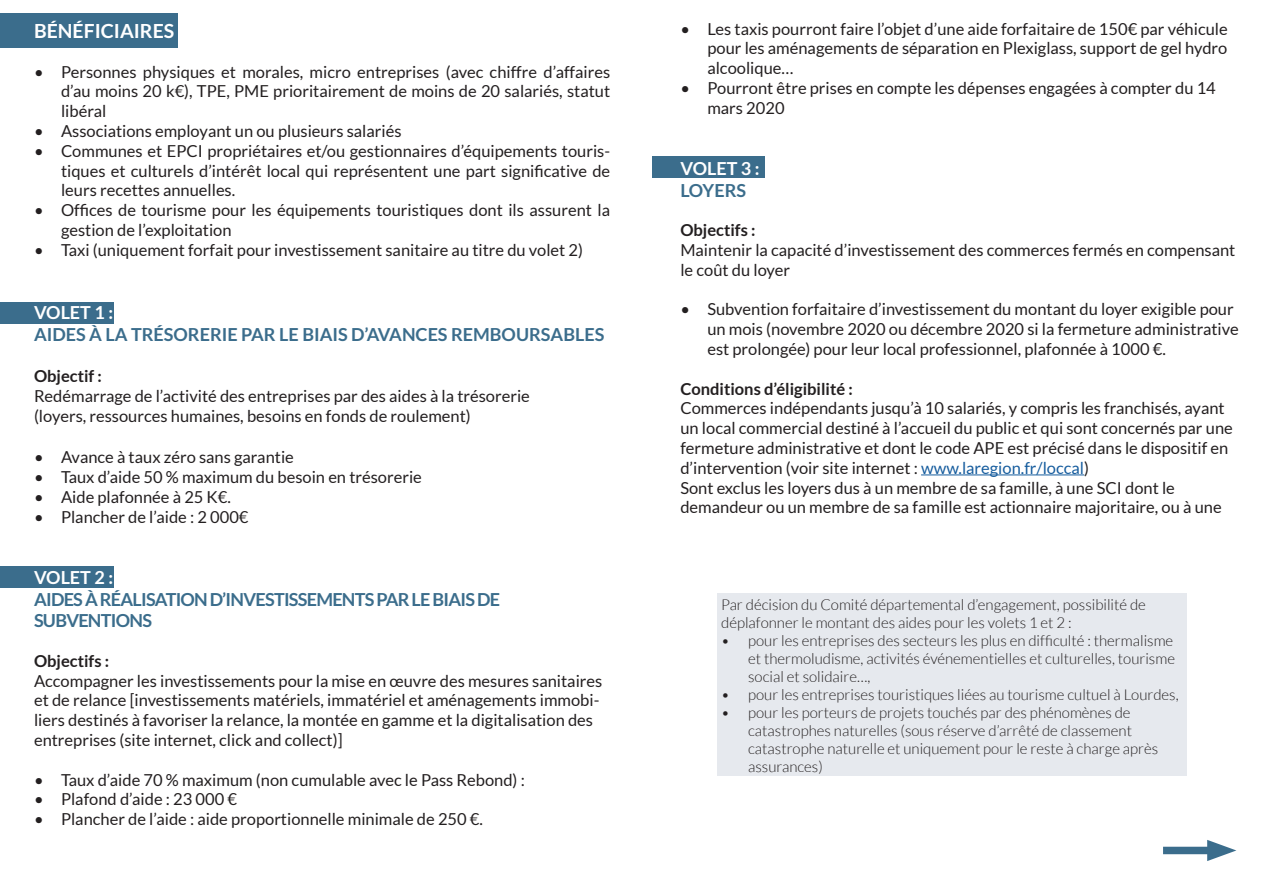
<style>
.page{position:relative;width:1263px;height:893px;background:#fff}
.page>*{position:absolute;margin:0;border:0;box-sizing:border-box;transform-origin:0 0}
.t1{font:700 19.5px "Lato";color:#fff}
.t2{font:700 18px/21.6px "Lato";letter-spacing:-.04em;color:#3b6d8c}
.t3{font:700 18px "Lato";color:#3b6d8c}
.t4{font:700 18px "Lato";color:#fff}
.t5{font:16.5px/19.8px "Lato";color:#231f20}
.t6{font:700 16.5px "Lato";color:#231f20}
.t7{font:300 15px/18px "Lato";color:#231f20}
.s1{color:#175d9e}
</style>
<div class="page">
<div style="left:0;top:14px;width:178px;height:34px;background:#3b6d8c"></div>
<div style="left:0;top:302px;width:113px;height:21px;background:#3b6d8c"></div>
<div style="left:652px;top:157px;width:112px;height:21px;background:#3b6d8c"></div>
<div style="left:0;top:566px;width:113px;height:21px;background:#3b6d8c"></div>
<hr style="left:921px;top:474px;width:163px;height:1px;background:#175d9e">
<div style="left:1163px;top:847px;width:56px;height:7px;background:#3b6d8c"></div>
<svg style="left:1207px;top:840px;width:29px;height:21px"></svg>
<div style="left:717px;top:593px;width:469px;height:183px;background:#e6e9ee"></div>
<p class="t1" style="left:34px;top:20px;width:142px">BÉNÉFICIAIRES</p>
<p class="t5" style="left:61px;top:62px;width:551px;text-align:justify;text-indent:-27px">• Personnes physiques et morales, micro entreprises (avec chiffre d’affaires d’au moins 20 k€), TPE, PME prioritairement de moins de 20 salariés, statut libéral</p>
<p class="t5" style="left:34px;top:121px;width:369px">• Associations employant un ou plusieurs salariés</p>
<p class="t5" style="left:61px;top:141px;width:551px;text-align:justify;text-indent:-27px">• Communes et EPCI propriétaires et/ou gestionnaires d’équipements touris&shy;tiques et culturels d’intérêt local qui représentent une part significative de leurs recettes annuelles.</p>
<p class="t5" style="left:61px;top:200px;width:551px;text-indent:-27px">• Offices de tourisme pour les équipements touristiques dont ils assurent la gestion de l’exploitation</p>
<p class="t5" style="left:34px;top:240px;width:551px">• Taxi (uniquement forfait pour investissement sanitaire au titre du volet 2)</p>
<p class="t4" style="left:34px;top:303px;width:81px">VOLET 1 :</p>
<p class="t3" style="left:34px;top:324px;width:572px">AIDES À LA TRÉSORERIE PAR LE BIAIS D’AVANCES REMBOURSABLES</p>
<p class="t6" style="left:34px;top:367px;width:69px">Objectif :</p>
<p class="t5" style="left:34px;top:386px;width:497px">Redémarrage de l’activité des entreprises par des aides à la trésorerie (loyers, ressources humaines, besoins en fonds de roulement)</p>
<p class="t5" style="left:34px;top:447px;width:261px">• Avance à taux zéro sans garantie</p>
<p class="t5" style="left:34px;top:467px;width:389px">• Taux d’aide 50 % maximum du besoin en trésorerie</p>
<p class="t5" style="left:34px;top:487px;width:198px">• Aide plafonnée à 25 K€.</p>
<p class="t5" style="left:34px;top:507px;width:216px">• Plancher de l’aide : 2 000€</p>
<p class="t4" style="left:34px;top:567px;width:81px">VOLET 2 :</p>
<p class="t2" style="left:34px;top:588px;width:468px">AIDES À RÉALISATION D’INVESTISSEMENTS PAR LE BIAIS DE<br>SUBVENTIONS</p>
<p class="t6" style="left:34px;top:651px;width:77px">Objectifs :</p>
<p class="t5" style="left:34px;top:671px;width:570px">Accompagner les investissements pour la mise en œuvre des mesures sanitaires et de relance [investissements matériels, immatériel et aménagements immobi&shy;liers destinés à favoriser la relance, la montée en gamme et la digitalisation des entreprises (site internet, click and collect)]</p>
<p class="t5" style="left:34px;top:770px;width:492px">• Taux d’aide 70 % maximum (non cumulable avec le Pass Rebond) :</p>
<p class="t5" style="left:34px;top:789px;width:204px">• Plafond d’aide : 23 000 €</p>
<p class="t5" style="left:34px;top:809px;width:450px">• Plancher de l’aide : aide proportionnelle minimale de 250 €.</p>
<p class="t5" style="left:707px;top:19px;width:522px;text-align:justify;text-indent:-27px">• Les taxis pourront faire l’objet d’une aide forfaitaire de 150€ par véhicule pour les aménagements de séparation en Plexiglass, support de gel hydro alcoolique…</p>
<p class="t5" style="left:707px;top:78px;width:510px;text-indent:-27px">• Pourront être prises en compte les dépenses engagées à compter du 14 mars 2020</p>
<p class="t4" style="left:680px;top:158px;width:81px">VOLET 3 :</p>
<p class="t2" style="left:680px;top:179px;width:67px">LOYERS</p>
<p class="t6" style="left:680px;top:221px;width:77px">Objectifs :</p>
<p class="t5" style="left:680px;top:240px;width:556px">Maintenir la capacité d’investissement des commerces fermés en compensant le coût du loyer</p>
<p class="t5" style="left:707px;top:299px;width:533px;text-indent:-27px">• Subvention forfaitaire d’investissement du montant du loyer exigible pour un mois (novembre 2020 ou décembre 2020 si la fermeture administrative est prolongée) pour leur local professionnel, plafonnée à 1000 €.</p>
<p class="t6" style="left:680px;top:379px;width:174px">Conditions d’éligibilité :</p>
<p class="t5" style="left:680px;top:398px;width:554px">Commerces indépendants jusqu’à 10 salariés, y compris les franchisés, ayant un local commercial destiné à l’accueil du public et qui sont concernés par une fermeture administrative et dont le code APE est précisé dans le dispositif en d’intervention (voir site internet : <span class="s1">www.laregion.fr/loccal</span>)<br>Sont exclus les loyers dus à un membre de sa famille, à une SCI dont le demandeur ou un membre de sa famille est actionnaire majoritaire, ou à une</p>
<p class="t7" style="left:721px;top:595px;width:426px">Par décision du Comité départemental d’engagement, possibilité de déplafonner le montant des aides pour les volets 1 et 2 :</p>
<p class="t7" style="left:748px;top:631px;width:428px;text-align:justify;text-indent:-27px">• pour les entreprises des secteurs les plus en difficulté : thermalisme et thermoludisme, activités événementielles et culturelles, tourisme social et solidaire…,</p>
<p class="t7" style="left:721px;top:685px;width:459px">• pour les entreprises touristiques liées au tourisme cultuel à Lourdes,</p>
<p class="t7" style="left:748px;top:703px;width:412px;text-indent:-27px">• pour les porteurs de projets touchés par des phénomènes de catastrophes naturelles (sous réserve d’arrêté de classement catastrophe naturelle et uniquement pour le reste à charge après assurances)</p>
</div>
